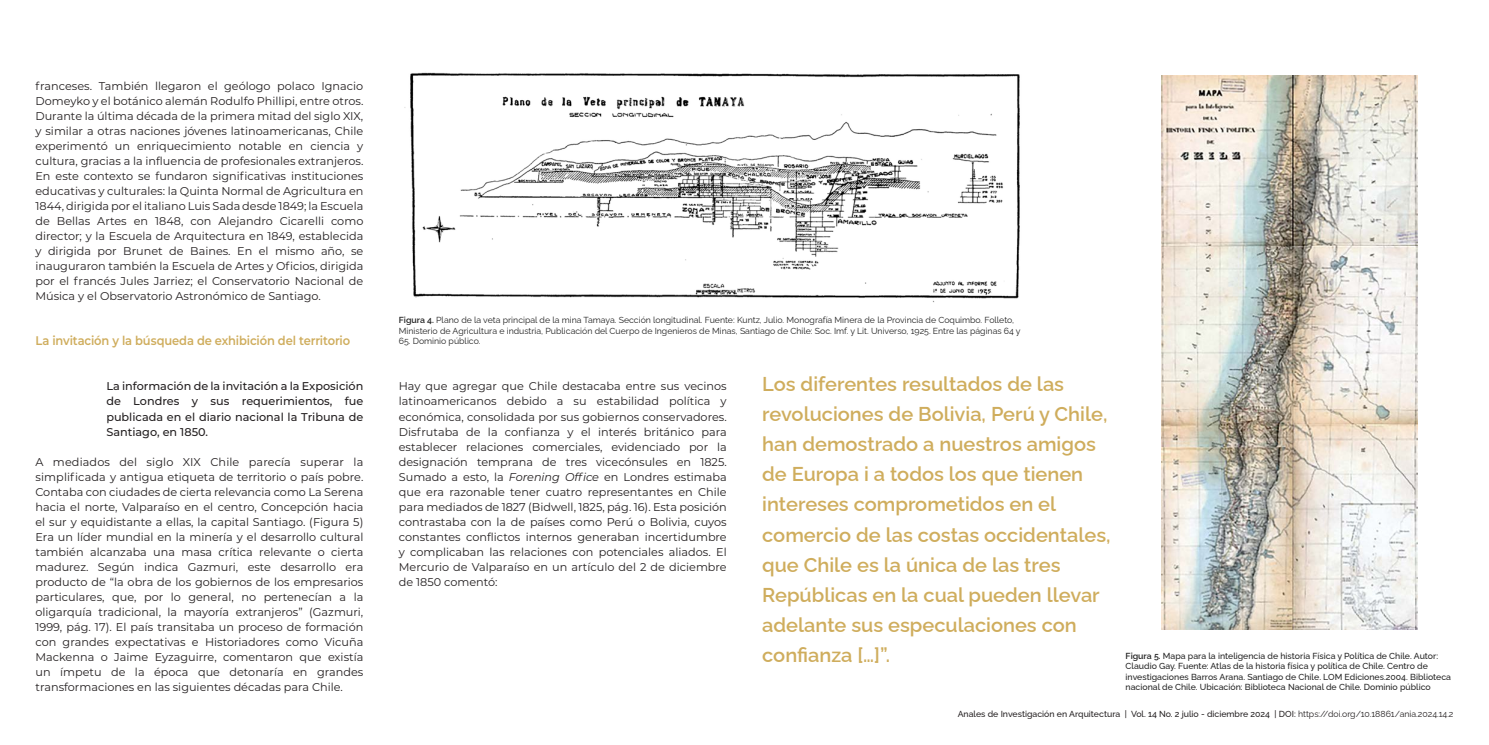
<style>
.page{position:relative;width:1489px;height:745px;background:#fff}
.page>*{position:absolute;margin:0;border:0;box-sizing:border-box;transform-origin:0 0}
.Cita_destacada{font:600 20px/30px "Raleway";color:#cfad5d}
.Subtítulo_1{font:600 12.5px "Montserrat";letter-spacing:-.01em;color:#cfad5d;scale:.92 1}
.Textos{font:11.25px/15px "Montserrat";color:#231f20;text-align:justify}
.Citas___40_palabras{font:500 11.25px/15px "Montserrat";color:#231f20;text-align:justify}
.Imágenes_Descripción_-_fuentes{font:8.75px/10.5px "Raleway";color:#222}
.Imágenes_Descripción_-_fuentes-2{font:500 8.75px/10.5px "Raleway";color:#222}
.t1{font:500 8.75px "Raleway";color:#231f20}
.s1{font-weight:600}
.s2{font-style:italic}
.s3{font-weight:400}
</style>
<div class="page">
<img style="left:404px;top:72px;width:616px;height:230px">
<img style="left:1161px;top:76px;width:256px;height:552px">
<p class="Textos" style="left:35px;top:78px;width:329px">franceses. También llegaron el geólogo polaco Ignacio Domeyko y el botánico alemán Rodulfo Phillipi, entre otros.<br>Durante la última década de la primera mitad del siglo XIX, y similar a otras naciones jóvenes latinoamericanas, Chile experimentó un enriquecimiento notable en ciencia y cultura, gracias a la influencia de profesionales extranjeros.<br>En este contexto se fundaron significativas instituciones educativas y culturales: la Quinta Normal de Agricultura en 1844, dirigida por el italiano Luis Sada desde 1849; la Escuela de Bellas Artes en 1848, con Alejandro Cicarelli como director; y la Escuela de Arquitectura en 1849, establecida y dirigida por Brunet de Baines. En el mismo año, se inauguraron también la Escuela de Artes y Oficios, dirigida por el francés Jules Jarriez; el Conservatorio Nacional de Música y el Observatorio Astronómico de Santiago.</p>
<p class="Subtítulo_1" style="left:35px;top:332px;width:343px">La invitación y la búsqueda de exhibición del territorio</p>
<p class="Citas___40_palabras" style="left:106px;top:378px;width:258px">La información de la invitación a la Exposición de Londres y sus requerimientos, fue publicada en el diario nacional la Tribuna de Santiago, en 1850.</p>
<p class="Textos" style="left:35px;top:453px;width:329px">A mediados del siglo XIX Chile parecía superar la simplificada y antigua etiqueta de territorio o país pobre.<br>Contaba con ciudades de cierta relevancia como La Serena hacia el norte, Valparaíso en el centro, Concepción hacia el sur y equidistante a ellas, la capital Santiago. (Figura 5)<br>Era un líder mundial en la minería y el desarrollo cultural también alcanzaba una masa crítica relevante o cierta madurez. Según indica Gazmuri, este desarrollo era producto de “la obra de los gobiernos de los empresarios particulares, que, por lo general, no pertenecían a la oligarquía tradicional, la mayoría extranjeros” (Gazmuri, 1999, pág. 17). El país transitaba un proceso de formación con grandes expectativas e Historiadores como Vicuña Mackenna o Jaime Eyzaguirre, comentaron que existía un ímpetu de la época que detonaría en grandes transformaciones en las siguientes décadas para Chile.</p>
<p class="Imágenes_Descripción_-_fuentes" style="left:399px;top:314px;width:623px"><span class="s1">Figura 4.</span> Plano de la veta principal de la mina Tamaya. Sección longitudinal. Fuente: Kuntz, Julio. Monografía Minera de la Provincia de Coquimbo. Folleto,<br>Ministerio de Agricultura e industria, Publicación del Cuerpo de Ingenieros de Minas, Santiago de Chile: Soc. Imf. y Lit. Universo, 1925. Entre las páginas 64 y</p>
<p class="Imágenes_Descripción_-_fuentes" style="left:399px;top:335px;width:83px">65. Dominio público.</p>
<p class="Textos" style="left:399px;top:378px;width:329px">Hay que agregar que Chile destacaba entre sus vecinos latinoamericanos debido a su estabilidad política y económica, consolidada por sus gobiernos conservadores.<br>Disfrutaba de la confianza y el interés británico para establecer relaciones comerciales, evidenciado por la designación temprana de tres vicecónsules en 1825.<br>Sumado a esto, la <span class="s2">Forening Office</span> en Londres estimaba que era razonable tener cuatro representantes en Chile para mediados de 1827 (Bidwell, 1825, pág. 16). Esta posición contrastaba con la de países como Perú o Bolivia, cuyos constantes conflictos internos generaban incertidumbre y complicaban las relaciones con potenciales aliados. El Mercurio de Valparaíso en un artículo del 2 de diciembre de 1850 comentó:</p>
<p class="Cita_destacada" style="left:762px;top:367px;width:350px">Los diferentes resultados de las revoluciones de Bolivia, Perú y Chile, han demostrado a nuestros amigos de Europa i a todos los que tienen intereses comprometidos en el comercio de las costas occidentales, que Chile es la única de las tres<br>Repúblicas en la cual pueden llevar adelante sus especulaciones con confianza […]”.</p>
<p class="Imágenes_Descripción_-_fuentes-2" style="left:1125px;top:649px;width:327px"><span class="s1">Figura 5.</span> Mapa para la inteligencia de historia Física y Política de Chile. Autor:<br>Claudio Gay. Fuente: Atlas de la historia física y política de Chile. Centro de investigaciones Barros Arana. Santiago de Chile. LOM Ediciones.2004. Biblioteca nacional de Chile. Ubicación: Biblioteca Nacional de Chile. Dominio público</p>
<p class="t1" style="left:957px;top:706px;width:497px">Anales de Investigación en Arquitectura | Vol. 14 No. 2 julio - diciembre 2024 | DOI: <span class="s3">https://doi.org/10.18861/ania.2024.14.2</span></p>
</div>
